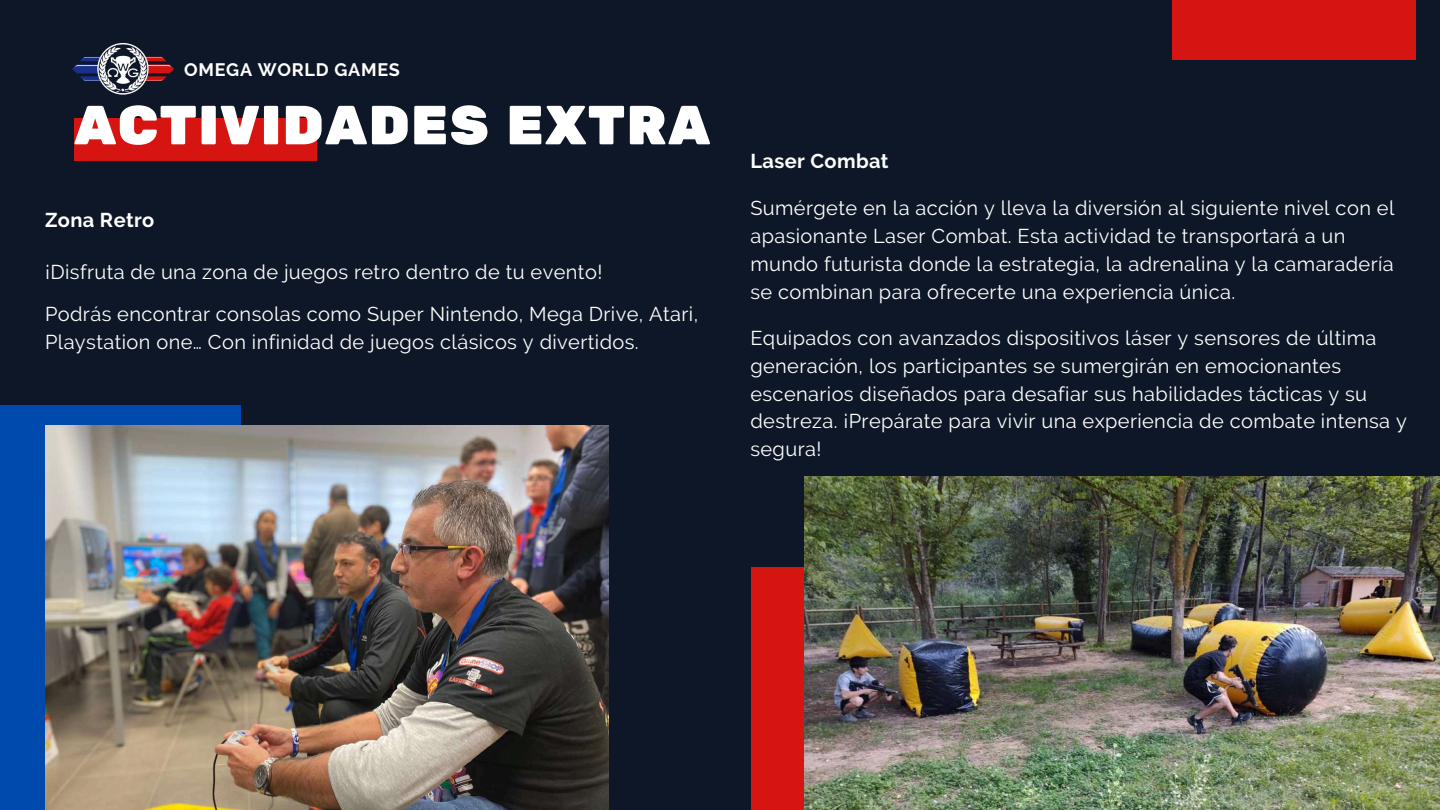
<style>
.page{position:relative;width:1440px;height:810px;background:#0e1727}
.page>*{position:absolute;margin:0;border:0;box-sizing:border-box;transform-origin:0 0}
.t1{font:55px "Rubik One";letter-spacing:.01em;color:#fff}
.t2{font:20px/27.8px "Raleway";letter-spacing:.02em;color:#fff}
.t3{font:700 20px "Raleway";letter-spacing:.02em;color:#fff}
.t4{font:700 18px "Raleway";letter-spacing:.04em;color:#fff}
</style>
<div class="page">
<div style="left:74px;top:118px;width:243px;height:43px;background:#d61411"></div>
<img style="left:72px;top:43px;width:102px;height:52px">
<div style="left:751px;top:567px;width:689px;height:243px;background:#d61411"></div>
<div style="left:0;top:405px;width:241px;height:405px;background:#004aad"></div>
<div style="left:1172px;top:0;width:243px;height:60px;background:#d61411"></div>
<img style="left:45px;top:426px;width:563px;height:384px">
<img style="left:805px;top:477px;width:635px;height:333px">
<p class="t4" style="left:184px;top:60px;width:217px">OMEGA WORLD GAMES</p>
<h1 class="t1" style="left:74px;top:93px;width:639px">ACTIVIDADES EXTRA</h1>
<p class="t3" style="left:45px;top:208px;width:111px">Zona Retro</p>
<p class="t2" style="left:45px;top:250px;width:655px;line-height:42.9px">¡Disfruta de una zona de juegos retro dentro de tu evento!<br>Podrás encontrar consolas como Super Nintendo, Mega Drive, Atari,</p>
<p class="t2" style="left:45px;top:328px;width:595px">Playstation one… Con infinidad de juegos clásicos y divertidos.</p>
<p class="t3" style="left:750px;top:149px;width:140px">Laser Combat</p>
<p class="t2" style="left:750px;top:194px;width:646px">Sumérgete en la acción y lleva la diversión al siguiente nivel con el apasionante Laser Combat. Esta actividad te transportará a un mundo futurista donde la estrategia, la adrenalina y la camaradería se combinan para ofrecerte una experiencia única.</p>
<p class="t2" style="left:750px;top:324px;width:658px">Equipados con avanzados dispositivos láser y sensores de última generación, los participantes se sumergirán en emocionantes escenarios diseñados para desafiar sus habilidades tácticas y su destreza. ¡Prepárate para vivir una experiencia de combate intensa y segura!</p>
</div>
